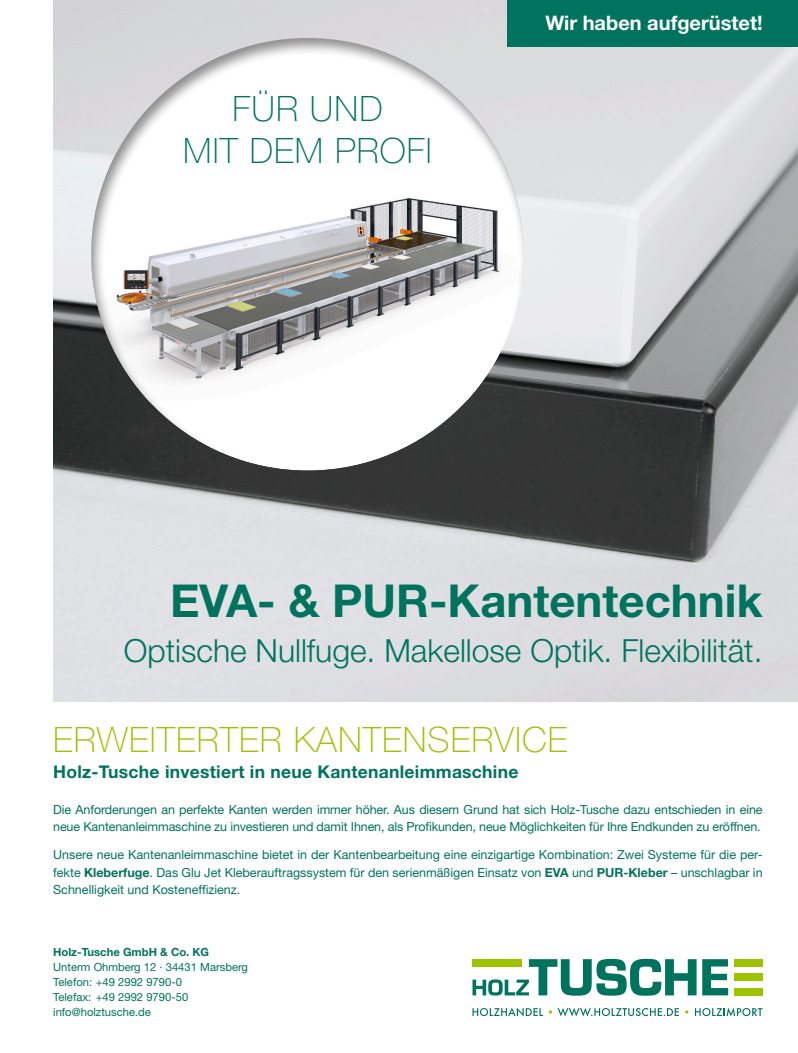
<style>
.page{position:relative;width:798px;height:1053px;background:#fff}
.page>*{position:absolute;margin:0;border:0;box-sizing:border-box;transform-origin:0 0}
.t1{font:700 45.38px "Helvetica Neue LT Std";color:#00735f}
.t2{font:100 35px "Helvetica Neue LT Std";letter-spacing:.03em;color:#9cc200}
.t3{font:100 35px/42px "Helvetica Neue LT Std";letter-spacing:.03em;color:#00735f;text-align:center}
.t4{font:300 31.88px "Helvetica Neue LT Std";color:#00735f}
.t5{font:700 20px "Helvetica Neue LT Std";color:#fff}
.t6{font:700 17.5px "Helvetica Neue LT Std";letter-spacing:.015em;color:#00735f}
.t7{font:12.5px/17.5px "Helvetica Neue LT Std";letter-spacing:-.01em;color:#00735f}
.t8{font:11.25px/15px "Helvetica Neue LT Std";color:#00735f}
.t9{font:700 11.25px "Helvetica Neue LT Std";color:#00735f}
.s1{font-weight:700}
</style>
<div class="page">
<img style="left:53px;top:0;width:744px;height:702px">
<div style="left:507px;top:0;width:290px;height:46px;background:#00735f"></div>
<svg style="left:472px;top:1007px;width:70px;height:9px"></svg>
<svg style="left:557px;top:1008px;width:121px;height:8px"></svg>
<svg style="left:694px;top:1007px;width:68px;height:9px"></svg>
<svg style="left:702px;top:959px;width:26px;height:36px"></svg>
<div style="left:734px;top:959px;width:28px;height:7px;background:#9cc200"></div>
<div style="left:734px;top:973px;width:28px;height:8px;background:#9cc200"></div>
<div style="left:734px;top:987px;width:28px;height:8px;background:#9cc200"></div>
<svg style="left:472px;top:958px;width:224px;height:37px"></svg>
<div style="left:89px;top:37px;width:435px;height:433px;background:#1b1b1e;opacity:.5"></div>
<h2 class="t3" style="left:183px;top:87px;width:250px">FÜR UND<br>MIT DEM PROFI</h2>
<h3 class="t5" style="left:545px;top:11px;width:219px">Wir haben aufgerüstet!</h3>
<h1 class="t1" style="left:170px;top:573px;width:593px">EVA- &amp; PUR-Kantentechnik</h1>
<h3 class="t4" style="left:124px;top:631px;width:640px">Optische Nullfuge. Makellose Optik. Flexibilität.</h3>
<h2 class="t2" style="left:53px;top:719px;width:515px">ERWEITERTER KANTENSERVICE</h2>
<h3 class="t6" style="left:53px;top:761px;width:466px">Holz-Tusche investiert in neue Kantenanleimmaschine</h3>
<p class="t7" style="left:53px;top:800px;width:710px">Die Anforderungen an perfekte Kanten werden immer höher. Aus diesem Grund hat sich Holz-Tusche dazu entschieden in eine neue Kantenanleimmaschine zu investieren und damit Ihnen, als Profikunden, neue Möglichkeiten für Ihre Endkunden zu eröffnen.</p>
<p class="t7" style="left:53px;top:846px;width:710px;text-align:justify">Unsere neue Kantenanleimmaschine bietet in der Kantenbearbeitung eine einzigartige Kombination: Zwei Systeme für die per&shy;fekte <span class="s1">Kleberfuge</span>. Das Glu Jet Kleberauftragssystem für den serienmäßigen Einsatz von <span class="s1">EVA</span> und <span class="s1">PUR-Kleber</span> – unschlagbar in Schnelligkeit und Kosteneffizienz.</p>
<p class="t9" style="left:53px;top:945px;width:157px">Holz-Tusche GmbH &amp; Co. KG</p>
<p class="t8" style="left:53px;top:959px;width:196px">Unterm Ohmberg 12 · 34431 Marsberg<br>Telefon: +49 2992 9790-0<br>Telefax: +49 2992 9790-50 info@holztusche.de</p>
</div>
